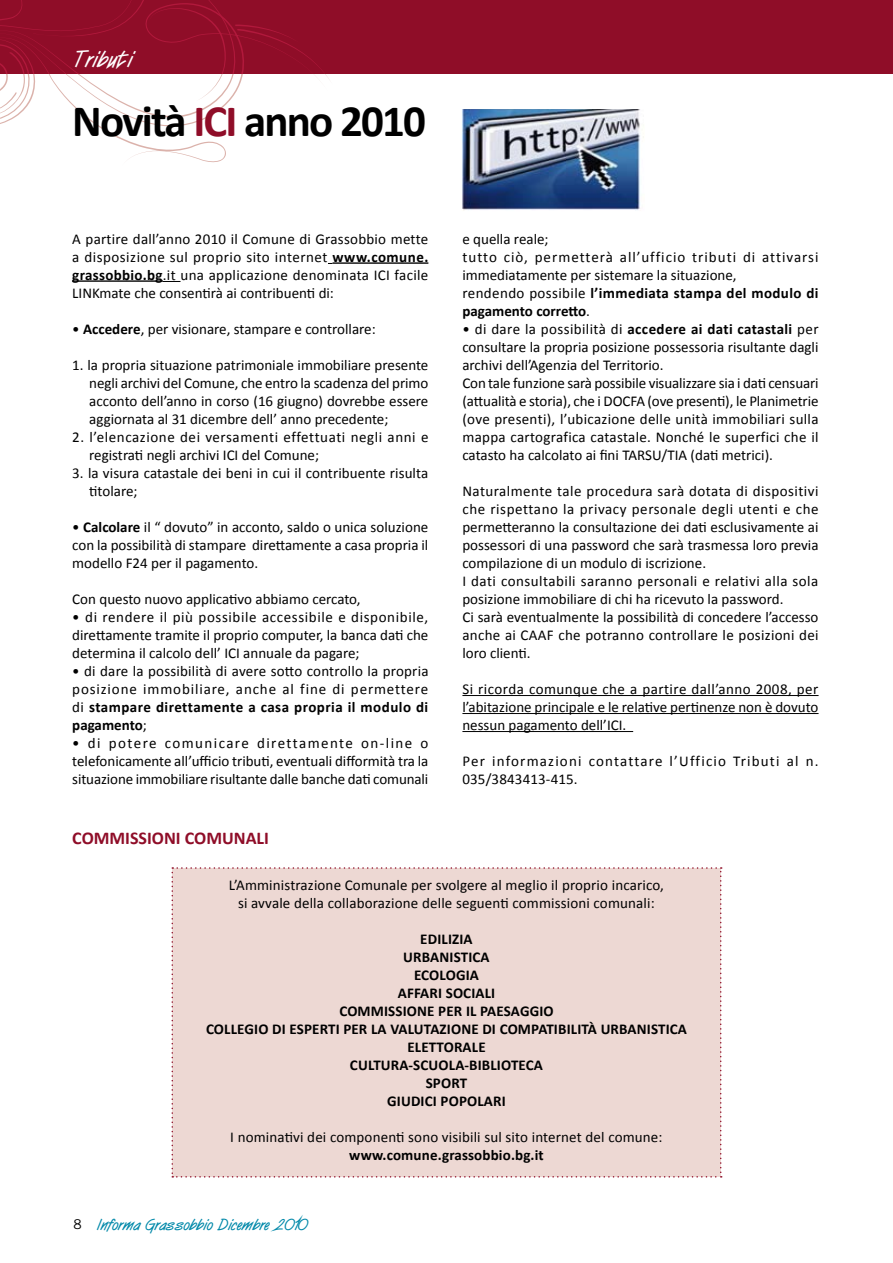
<style>
.page{position:relative;width:893px;height:1263px;background:#fff}
.page>*{position:absolute;margin:0;border:0;box-sizing:border-box;transform-origin:0 0}
.t1{font:700 45px "Calibri";letter-spacing:-.04em;color:#000}
.t2{font:700 24px "Surfer";color:#fff}
.t3{font:700 18px "Calibri";color:#8f0d28}
.t4{font:700 16.5px "Surfer";color:#0088a9}
.t5{font:15px/18px "Calibri";color:#000;text-align:justify}
.t6{font:700 15px/18px "Calibri";letter-spacing:.01em;color:#000;text-align:center}
.t7{font:15px/18px "Calibri";letter-spacing:.03em;color:#000}
.t8{font:15px/18px "Calibri";letter-spacing:.08em;color:#000}
.s1{color:#8f0d28}
.s2{font-weight:700}
.s3{font-family:"Trade Gothic";font-weight:400;font-size:13.5px;color:#000}
</style>
<div class="page">
<hr style="left:333px;top:262px;width:95px;height:2px;background:#000">
<hr style="left:72px;top:280px;width:91px;height:2px;background:#000">
<svg style="left:163px;top:281px;width:17px;height:1px"></svg>
<hr style="left:462px;top:695px;width:357px;height:1px;background:#000">
<hr style="left:462px;top:713px;width:357px;height:1px;background:#000">
<hr style="left:462px;top:731px;width:171px;height:1px;background:#000">
<div style="left:0;top:0;width:893px;height:73px;background:#8f0d28"></div>
<svg style="left:0;top:0;width:333px;height:163px"></svg>
<img style="left:462px;top:109px;width:182px;height:102px">
<div style="left:171px;top:867px;width:551px;height:310px;background:#edd8d3"></div>
<h2 class="t2" style="left:72px;top:43px;width:61px">Tributi</h2>
<h1 class="t1" style="left:72px;top:92px;width:355px">Novità <span class="s1">ICI</span> anno 2010</h1>
<p class="t5" style="left:72px;top:230px;width:358px">A partire dall’anno 2010 il Comune di Grassobbio mette a disposizione sul proprio sito internet <span class="s2">www.comune. grassobbio.bg</span>.it una applicazione denominata ICI facile LINKmate che consentirà ai contribuenti di:</p>
<p class="t5" style="left:72px;top:320px;width:305px">• <span class="s2">Accedere</span>, per visionare, stampare e controllare:</p>
<p class="t5" style="left:89px;top:356px;width:341px;text-indent:-17px">1. la propria situazione patrimoniale immobiliare presente negli archivi del Comune, che entro la scadenza del primo acconto dell’anno in corso (16 giugno) dovrebbe essere aggiornata al 31 dicembre dell’ anno precedente;</p>
<p class="t7" style="left:89px;top:428px;width:341px;text-indent:-17px">2. l’elencazione dei versamenti effettuati negli anni e registrati negli archivi ICI del Comune;</p>
<p class="t5" style="left:89px;top:464px;width:340px;text-indent:-17px">3. la visura catastale dei beni in cui il contribuente risulta titolare;</p>
<p class="t5" style="left:72px;top:518px;width:358px">• <span class="s2">Calcolare</span> il “ dovuto” in acconto, saldo o unica soluzione con la possibilità di stampare direttamente a casa propria il modello F24 per il pagamento.</p>
<p class="t5" style="left:72px;top:590px;width:290px">Con questo nuovo applicativo abbiamo cercato,</p>
<p class="t5" style="left:72px;top:608px;width:358px">• di rendere il più possibile accessibile e disponibile, direttamente tramite il proprio computer, la banca dati che determina il calcolo dell’ ICI annuale da pagare;</p>
<p class="t5" style="left:72px;top:662px;width:358px">• di dare la possibilità di avere sotto controllo la propria posizione immobiliare, anche al fine di permettere di <span class="s2">stampare direttamente a casa propria il modulo di pagamento</span>;</p>
<p class="t5" style="left:72px;top:734px;width:358px">• di potere comunicare direttamente on-line o telefonicamente all’ufficio tributi, eventuali difformità tra la situazione immobiliare risultante dalle banche dati comunali</p>
<p class="t3" style="left:72px;top:826px;width:198px">COMMISSIONI COMUNALI</p>
<p class="t5" style="left:462px;top:230px;width:358px;text-align:left">e quella reale;<br>tutto ciò, permetterà all’ufficio tributi di attivarsi immediatamente per sistemare la situazione,<br>rendendo possibile <span class="s2">l’immediata stampa del modulo di pagamento corretto</span>.</p>
<p class="t5" style="left:462px;top:320px;width:358px;text-align:left">• di dare la possibilità di <span class="s2">accedere ai dati catastali</span> per consultare la propria posizione possessoria risultante dagli archivi dell’Agenzia del Territorio.<br>Con tale funzione sarà possibile visualizzare sia i dati censuari (attualità e storia), che i DOCFA (ove presenti), le Planimetrie (ove presenti), l’ubicazione delle unità immobiliari sulla mappa cartografica catastale. Nonché le superfici che il catasto ha calcolato ai fini TARSU/TIA (dati metrici).</p>
<p class="t5" style="left:462px;top:482px;width:358px;text-align:left">Naturalmente tale procedura sarà dotata di dispositivi che rispettano la privacy personale degli utenti e che permetteranno la consultazione dei dati esclusivamente ai possessori di una password che sarà trasmessa loro previa compilazione di un modulo di iscrizione.<br>I dati consultabili saranno personali e relativi alla sola posizione immobiliare di chi ha ricevuto la password.<br>Ci sarà eventualmente la possibilità di concedere l’accesso anche ai CAAF che potranno controllare le posizioni dei loro clienti.</p>
<p class="t5" style="left:462px;top:680px;width:358px">Si ricorda comunque che a partire dall’anno 2008, per l’abitazione principale e le relative pertinenze non è dovuto nessun pagamento dell’ICI.</p>
<p class="t8" style="left:462px;top:752px;width:358px">Per informazioni contattare l’Ufficio Tributi al n.<br>035/3843413-415.</p>
<p class="t5" style="left:229px;top:876px;width:437px;text-align:center">L’Amministrazione Comunale per svolgere al meglio il proprio incarico, si avvale della collaborazione delle seguenti commissioni comunali:</p>
<p class="t6" style="left:206px;top:930px;width:483px">EDILIZIA<br>URBANISTICA<br>ECOLOGIA<br>AFFARI SOCIALI<br>COMMISSIONE PER IL PAESAGGIO<br>COLLEGIO DI ESPERTI PER LA VALUTAZIONE DI COMPATIBILITÀ URBANISTICA<br>ELETTORALE<br>CULTURA-SCUOLA-BIBLIOTECA<br>SPORT<br>GIUDICI POPOLARI</p>
<p class="t5" style="left:230px;top:1128px;width:434px">I nominativi dei componenti sono visibili sul sito internet del comune:</p>
<p class="t6" style="left:349px;top:1146px;width:196px">www.comune.grassobbio.bg.it</p>
<p class="t4" style="left:73px;top:1214px;width:236px"><span class="s3">8</span> Informa Grassobbio Dicembre 2010</p>
</div>
